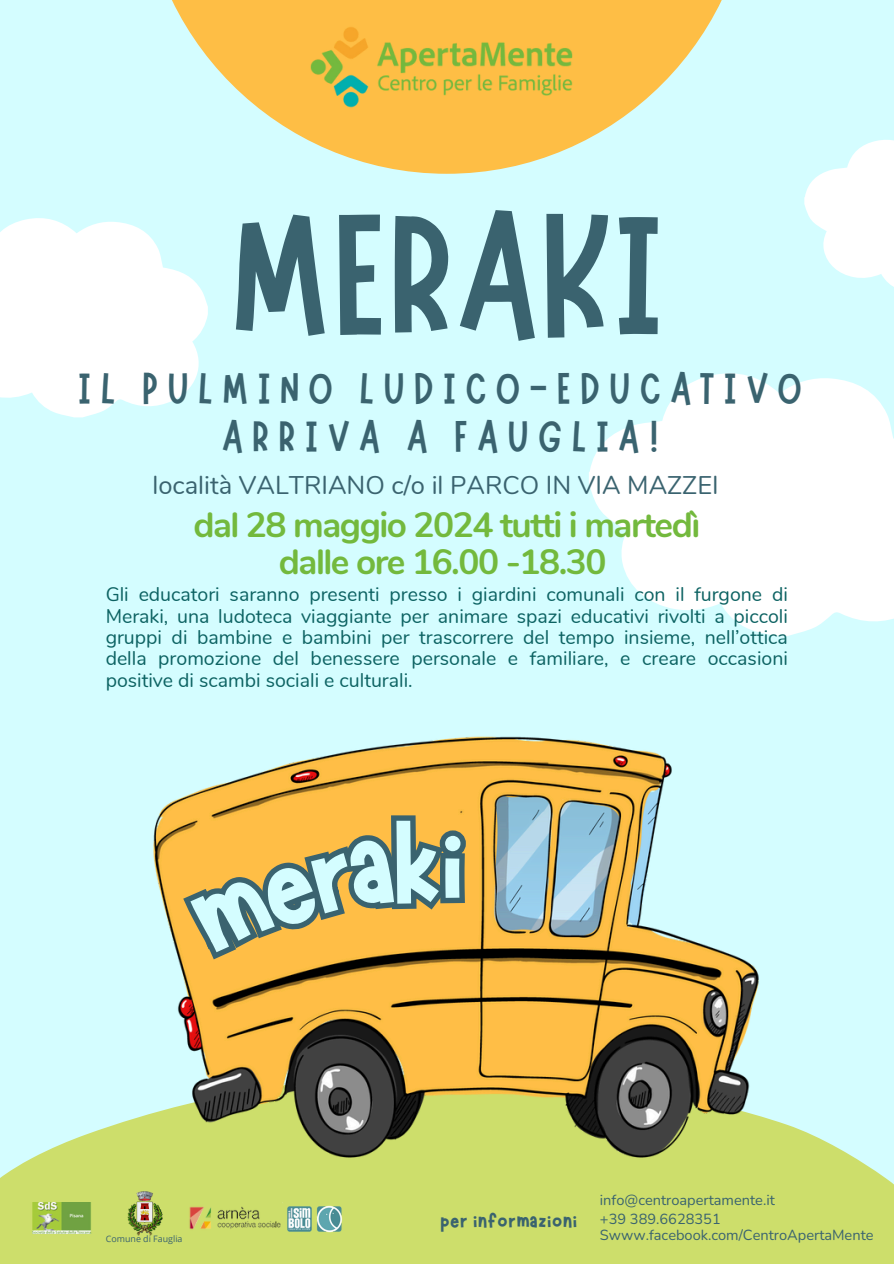
<style>
.page{position:relative;width:894px;height:1264px;background:#fff}
.page>*{position:absolute;margin:0;border:0;box-sizing:border-box;transform-origin:0 0}
.t1{font:172.35px "Marykate";color:#3a636f}
.t2{font:44.25px/48.4px "Marykate";letter-spacing:.2em;color:#3a636f;text-align:center}
.t3{font:700 35.1px/37.2px "Nunito";letter-spacing:-.04em;color:#73b93d;text-align:center}
.t4{font:25.5px "Nunito";color:#3a636f}
.t5{font:25.35px "Marykate";color:#3a636f}
.t6{font:19.5px/21.3px "Nunito";color:#0c6262;text-align:justify}
.t7{font:14.55px "Nunito";color:#3a636f}
.t8{font:8.85px "Open Sans";color:#3a636f}
</style>
<div class="page">
<div style="left:0;top:0;width:893px;height:1263px;background:#d4fdff"></div>
<svg style="left:589px;top:373px;width:304px;height:263px;fill:#fff"></svg>
<svg style="left:0;top:218px;width:208px;height:199px"></svg>
<svg style="left:804px;top:140px;width:89px;height:146px"></svg>
<svg style="left:172px;top:0;width:550px;height:173px;fill:#febe45"></svg>
<img style="left:307px;top:19px;width:268px;height:96px">
<svg style="left:0;top:1115px;width:893px;height:148px;fill:#cdde6b"></svg>
<img style="left:146px;top:627px;width:631px;height:631px">
<img style="left:25px;top:1201px;width:73px;height:32px">
<img style="left:186px;top:1203px;width:85px;height:29px">
<img style="left:271px;top:1200px;width:86px;height:35px">
<img style="left:128px;top:1191px;width:35px;height:44px">
<svg style="left:174px;top:807px;width:301px;height:163px;background:#b79a50"></svg>
<h5 class="t1" style="left:229px;top:163px;width:437px">MERAKI</h5>
<p class="t2" style="left:78px;top:360px;width:725px">IL PULMINO LUDICO-EDUCATIVO<br>ARRIVA A FAUGLIA!</p>
<h4 class="t4" style="left:152px;top:468px;width:567px">località VALTRIANO c/o il PARCO IN VIA MAZZEI</h4>
<p class="t3" style="left:193px;top:507px;width:508px">dal 28 maggio 2024 tutti i martedì dalle ore 16.00 -18.30</p>
<h5 class="t6" style="left:106px;top:584px;width:683px">Gli educatori saranno presenti presso i giardini comunali con il furgone di Meraki, una ludoteca viaggiante per animare spazi educativi rivolti a piccoli gruppi di bambine e bambini per trascorrere del tempo insieme, nell’ottica della promozione del benessere personale e familiare, e creare occasioni positive di scambi sociali e culturali.</h5>
<p class="t7" style="left:599px;top:1190px;width:176px">info@centroapertamente.it</p>
<p class="t7" style="left:599px;top:1208px;width:122px">+39 389.6628351</p>
<p class="t5" style="left:440px;top:1204px;width:139px">per informazioni</p>
<p class="t8" style="left:106px;top:1232px;width:78px">Comune di Fauglia</p>
<h6 class="t7" style="left:599px;top:1225px;width:275px">Swww.facebook.com/CentroApertaMente</h6>
</div>
